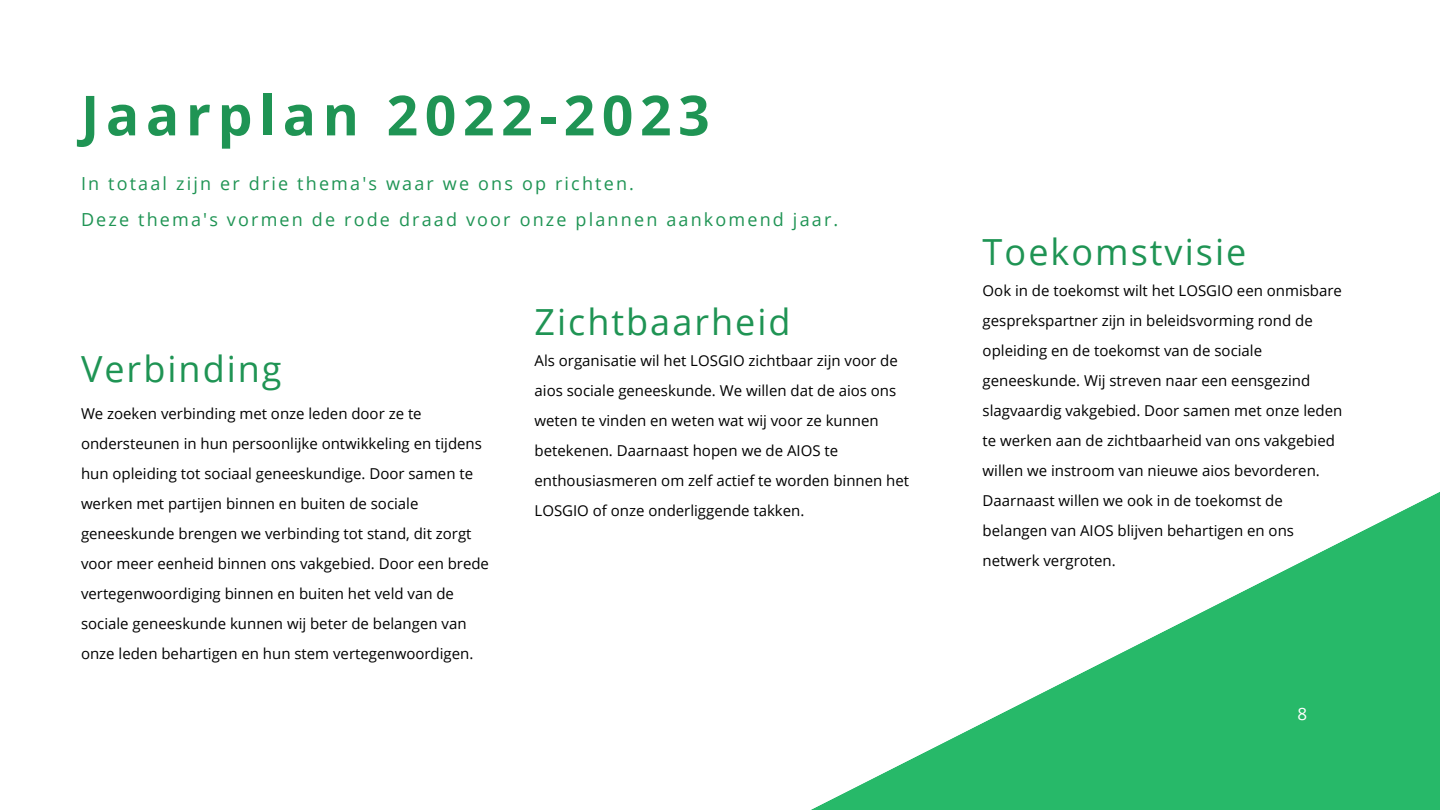
<style>
.page{position:relative;width:1440px;height:810px;background:#fff}
.page>*{position:absolute;margin:0;border:0;box-sizing:border-box;transform-origin:0 0}
.t1{font:700 55.2px "Open Sans";letter-spacing:.12em;color:#1f9454}
.t2{font:36px "Open Sans";letter-spacing:.055em;color:#1f9454}
.t3{font:18px/36px "Open Sans";letter-spacing:.12em;color:#1f9454}
.t4{font:17px "Open Sans";color:#fff}
.t5{font:15px/30px "Open Sans";color:#000}
</style>
<div class="page">
<svg style="left:811px;top:492px;width:629px;height:318px"></svg>
<h1 class="t1" style="left:81px;top:76px;width:630px">Jaarplan 2022-2023</h1>
<p class="t3" style="left:81px;top:165px;width:759px">In totaal zijn er drie thema's waar we ons op richten.<br>Deze thema's vormen de rode draad voor onze plannen aankomend jaar.</p>
<h2 class="t2" style="left:81px;top:343px;width:202px">Verbinding</h2>
<p class="t5" style="left:81px;top:398px;width:410px">We zoeken verbinding met onze leden door ze te ondersteunen in hun persoonlijke ontwikkeling en tijdens hun opleiding tot sociaal geneeskundige. Door samen te werken met partijen binnen en buiten de sociale geneeskunde brengen we verbinding tot stand, dit zorgt voor meer eenheid binnen ons vakgebied. Door een brede vertegenwoordiging binnen en buiten het veld van de sociale geneeskunde kunnen wij beter de belangen van onze leden behartigen en hun stem vertegenwoordigen.</p>
<h2 class="t2" style="left:535px;top:297px;width:258px">Zichtbaarheid</h2>
<p class="t5" style="left:535px;top:345px;width:376px">Als organisatie wil het LOSGIO zichtbaar zijn voor de aios sociale geneeskunde. We willen dat de aios ons weten te vinden en weten wat wij voor ze kunnen betekenen. Daarnaast hopen we de AIOS te enthousiasmeren om zelf actief te worden binnen het LOSGIO of onze onderliggende takken.</p>
<h2 class="t2" style="left:983px;top:227px;width:265px">Toekomstvisie</h2>
<p class="t5" style="left:983px;top:275px;width:361px">Ook in de toekomst wilt het LOSGIO een onmisbare gesprekspartner zijn in beleidsvorming rond de opleiding en de toekomst van de sociale geneeskunde. Wij streven naar een eensgezind slagvaardig vakgebied. Door samen met onze leden te werken aan de zichtbaarheid van ons vakgebied willen we instroom van nieuwe aios bevorderen.<br>Daarnaast willen we ook in de toekomst de belangen van AIOS blijven behartigen en ons netwerk vergroten.</p>
<p class="t4" style="left:1298px;top:702px;width:11px">8</p>
</div>
